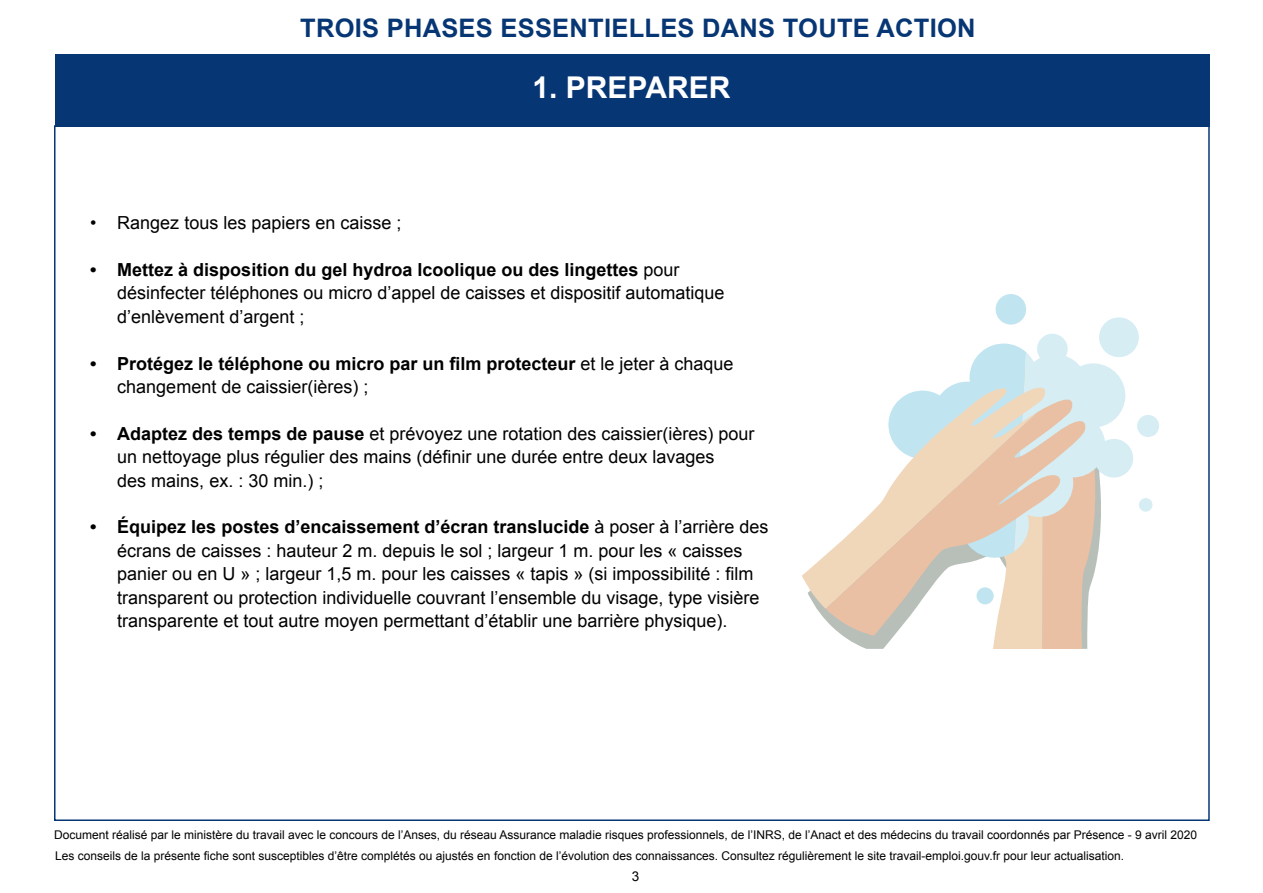
<style>
.page{position:relative;width:1263px;height:893px;background:#fff}
.page>*{position:absolute;margin:0;border:0;box-sizing:border-box;transform-origin:0 0}
.t1{font:700 30px "Arial";color:#fff}
.t2{font:700 25.5px "Arial";letter-spacing:.01em;color:#073674}
.t3{font:18px/23.4px "Arial";color:#000}
.t4{font:700 18px/23.4px "Arial";color:#000}
.t5{font:13.5px "Arial";color:#000}
.t6{font:12px "Arial";color:#000}
.s1{font-weight:700}
.s2{font-weight:400}
</style>
<div class="page">
<div style="left:55px;top:54px;width:1155px;height:72px;background:#073674"></div>
<div style="left:1137px;top:415px;width:22px;height:22px;background:#d5edf3;border-radius:50%"></div>
<div style="left:1139px;top:498px;width:14px;height:14px;background:#d5edf3;border-radius:50%"></div>
<svg style="left:887px;top:294px;width:252px;height:354px"></svg>
<svg style="left:802px;top:383px;width:248px;height:226px"></svg>
<svg style="left:826px;top:395px;width:261px;height:241px"></svg>
<p class="t2" style="left:300px;top:11px;width:677px">TROIS PHASES ESSENTIELLES DANS TOUTE ACTION</p>
<p class="t1" style="left:533px;top:68px;width:199px">1. PREPARER</p>
<p class="t3" style="left:90px;top:211px;width:313px">• Rangez tous les papiers en caisse ;</p>
<p class="t3" style="left:117px;top:258px;width:609px;text-indent:-27px"><span class="s1">• Mettez à disposition du gel hydroa lcoolique ou des lingettes</span> pour désinfecter téléphones ou micro d’appel de caisses et dispositif automatique d’enlèvement d’argent ;</p>
<p class="t4" style="left:117px;top:352px;width:618px;text-indent:-27px">• Protégez le téléphone ou micro par un film protecteur <span class="s2">et le jeter à chaque changement de caissier(ières) ;</span></p>
<p class="t3" style="left:117px;top:422px;width:639px;text-indent:-27px"><span class="s1">• Adaptez des temps de pause</span> et prévoyez une rotation des caissier(ières) pour un nettoyage plus régulier des mains (définir une durée entre deux lavages<br>des mains, ex. : 30 min.) ;</p>
<p class="t3" style="left:117px;top:515px;width:653px;text-indent:-27px"><span class="s1">• Équipez les postes d’encaissement d’écran translucide</span> à poser à l’arrière des écrans de caisses : hauteur 2 m. depuis le sol ; largeur 1 m. pour les « caisses panier ou en U » ; largeur 1,5 m. pour les caisses « tapis » (si impossibilité : film transparent ou protection individuelle couvrant l’ensemble du visage, type visière transparente et tout autre moyen permettant d’établir une barrière physique).</p>
<p class="t6" style="left:54px;top:827px;width:1145px">Document réalisé par le ministère du travail avec le concours de l’Anses, du réseau Assurance maladie risques professionnels, de l’INRS, de l’Anact et des médecins du travail coordonnés par Présence - 9 avril 2020</p>
<p class="t6" style="left:55px;top:848px;width:1071px">Les conseils de la présente fiche sont susceptibles d’être complétés ou ajustés en fonction de l’évolution des connaissances. Consultez régulièrement le site travail-emploi.gouv.fr pour leur actualisation.</p>
<p class="t5" style="left:632px;top:867px;width:9px">3</p>
</div>
